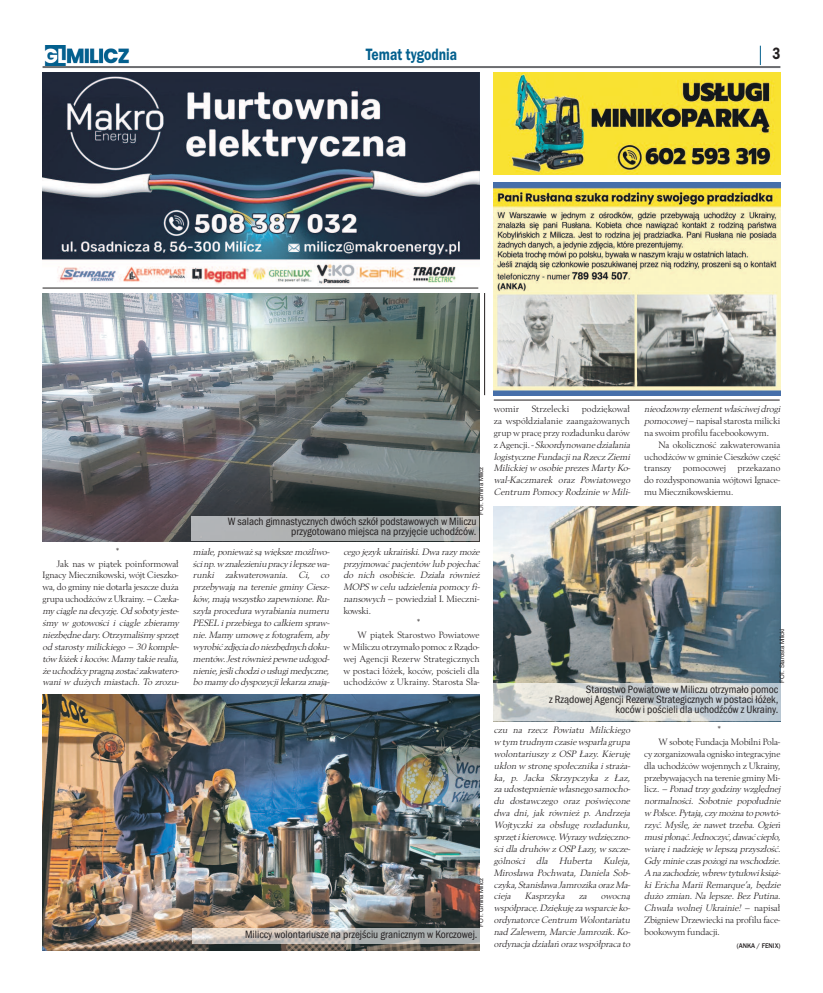
<style>
.page{position:relative;width:823px;height:993px;background:#fff}
.page>*{position:absolute;margin:0;border:0;box-sizing:border-box;transform-origin:0 0}
.t1{font:17px "Franklin Got URWTCE Dem";color:#03608e;scale:.8 1}
.t2{font:17px "Franklin Got URWTCE Dem";color:#231f20;scale:.8 1}
.t3{font:11px/10px "Franklin Got URWTCE Boo Con";color:#231f20;text-align:right}
.t4{font:italic 9.6px/11.9px "Berling TCE";letter-spacing:-.01em;color:#231f20}
.t5{font:9.6px/11.9px "Berling TCE";letter-spacing:-.015em;color:#231f20}
.t6{font:9.6px "Berling TCE";letter-spacing:.005em;color:#231f20}
.t7{font:500 7px "Franklin Got URWTCE";color:#231f20;scale:.95 1}
.t8{font:6px "Helvetica";letter-spacing:-.005em;color:#231f20}
.s1{font-style:italic}
.s2{font-style:normal}
</style>
<div class="page">
<img style="left:44px;top:46px;width:86px;height:19px">
<hr style="left:43px;top:66px;width:737px;height:2px;background:#6c6d70">
<svg style="left:759px;top:46px;width:1px;height:19px"></svg>
<img style="left:493px;top:183px;width:287px;height:212px">
<img style="left:493px;top:72px;width:287px;height:102px">
<img style="left:43px;top:72px;width:436px;height:213px">
<hr style="left:484px;top:293px;width:1px;height:102px;background:#231f20">
<hr style="left:493px;top:399px;width:286px;height:1px;background:#231f20">
<hr style="left:43px;top:287px;width:435px;height:1px;background:#231f20">
<img style="left:43px;top:293px;width:436px;height:248px">
<img style="left:43px;top:694px;width:436px;height:256px">
<img style="left:493px;top:506px;width:287px;height:177px">
<div style="left:192px;top:516px;width:286px;height:24px;background:#aeb1b1"></div>
<img style="left:193px;top:928px;width:286px;height:14px">
<img style="left:493px;top:683px;width:287px;height:37px">
<h1 class="t1" style="left:365px;top:44px;width:116px">Temat tygodnia</h1>
<h1 class="t2" style="left:772px;top:43px;width:11px">3</h1>
<p class="t5" style="left:116px;top:545px;width:5px">*</p>
<p class="t5" style="left:57px;top:557px;width:123px">Jak nas w piątek poinformował</p>
<p class="t5" style="left:43px;top:569px;width:137px">Ignacy Miecznikowski, wójt Cieszko-</p>
<p class="t5" style="left:43px;top:581px;width:138px">wa, do gminy nie dotarła jeszcze duża</p>
<p class="t5" style="left:43px;top:592px;width:139px">grupauchodźcówzUkrainy.<span class="s1">–Czeka-</span></p>
<p class="t4" style="left:43px;top:604px;width:139px">my ciągle na decyzję. Od soboty jeste-</p>
<p class="t4" style="left:43px;top:616px;width:138px">śmy w gotowości i ciągle zbieramy</p>
<p class="t4" style="left:43px;top:628px;width:138px">niezbędne dary. Otrzymaliśmy sprzęt</p>
<p class="t4" style="left:43px;top:640px;width:139px">od starosty milickiego – 30 komple-</p>
<p class="t4" style="left:43px;top:652px;width:138px">tów łóżek i koców. Mamy takie realia,</p>
<p class="t4" style="left:43px;top:664px;width:139px">żeuchodźcy pragną zostać zakwatero-</p>
<p class="t4" style="left:43px;top:676px;width:139px">wani w dużych miastach. To zrozu-</p>
<p class="t8" style="left:478px;top:515px;width:50px;rotate:-90deg">FOT. Gmina Milicz</p>
<p class="t3" style="left:227px;top:516px;width:250px">W salach gimnastycznych dwóch szkół podstawowych w Miliczu przygotowano miejsca na przyjęcie uchodźców.</p>
<p class="t4" style="left:193px;top:545px;width:139px">miałe, ponieważ są większe możliwo&shy;ścinp.w znalezieniupracy ilepszewa&shy;runki zakwaterowania. Ci, co przebywają na terenie gminy Ciesz&shy;ków, mają wszystko zapewnione. Ru&shy;szyła procedura wyrabiania numeru PESEL i przebiega to całkiem spraw&shy;nie. Mamy umowę z fotografem, aby wyrobić zdjęciadoniezbędnychdoku&shy;mentów. Jest również pewne udogod&shy;nienie, jeśli chodzi ousługimedyczne, bo mamy do dyspozycji lekarza znają-</p>
<p class="t4" style="left:343px;top:545px;width:139px">cego język ukraiński. Dwa razy może</p>
<p class="t4" style="left:343px;top:557px;width:139px">przyjmować pacjentów lub pojechać</p>
<p class="t4" style="left:343px;top:569px;width:139px">do nich osobiście. Działa również</p>
<p class="t4" style="left:343px;top:581px;width:139px">MOPS w celu udzielenia pomocy fi-</p>
<p class="t5" style="left:343px;top:592px;width:137px"><span class="s1">nansowych</span>– powiedział I. Mieczni-</p>
<p class="t5" style="left:343px;top:604px;width:29px">kowski.</p>
<p class="t5" style="left:416px;top:616px;width:5px">*</p>
<p class="t6" style="left:357px;top:628px;width:123px">W piątek Starostwo Powiatowe</p>
<p class="t5" style="left:343px;top:640px;width:137px">w Miliczu otrzymało pomoc z Rządo-</p>
<p class="t6" style="left:343px;top:652px;width:138px">wej Agencji Rezerw Strategicznych</p>
<p class="t6" style="left:343px;top:664px;width:138px">w postaci łóżek, koców, pościeli dla</p>
<p class="t6" style="left:343px;top:676px;width:137px">uchodźców z Ukrainy. Starosta Sła-</p>
<p class="t8" style="left:478px;top:926px;width:50px;rotate:-90deg">FOT. Gmina Milicz</p>
<p class="t3" style="left:245px;top:929px;width:234px">Miliccy wolontariusze na przejściu granicznym w Korczowej.</p>
<p class="t4" style="left:493px;top:402px;width:139px;text-indent:88px"><span class="s2">podziękował za współdziałanie zaangażowanych grup w pracę przy rozładunku darów z Agencji. -</span> Skoordynowanedziałania logistyczne Fundacji na Rzecz Ziemi<br>Milickiej w osobie prezes Marty Ko&shy;wal-Kaczmarek oraz Powiatowego<br>Centrum Pomocy Rodzinie w Mili-</p>
<p class="t5" style="left:493px;top:402px;width:27px">womir</p>
<p class="t6" style="left:531px;top:403px;width:39px">Strzelecki</p>
<p class="t5" style="left:643px;top:402px;width:139px"><span class="s1">nieodzowny element właściwej drogi pomocowej</span> – napisał starosta milicki na swoim profilu facebookowym.</p>
<p class="t5" style="left:643px;top:438px;width:138px;text-align:justify;text-indent:14px">Na okoliczność zakwaterowania uchodźców w gminie Cieszków część transzy pomocowej przekazano do rozdysponowania wójtowi Ignace&shy;mu Miecznikowskiemu.</p>
<p class="t8" style="left:779px;top:682px;width:56px;rotate:-90deg">FOT. Starosta Milicki</p>
<p class="t3" style="left:549px;top:683px;width:230px">Starostwo Powiatowe w Miliczu otrzymało pomoc<br>z Rządowej Agencji Rezerw Strategicznych w postaci łóżek, koców i pościeli dla uchodźców z Ukrainy.</p>
<p class="t4" style="left:493px;top:723px;width:139px">czu na rzecz Powiatu Milickiego w tymtrudnymczasiewsparłagrupa wolontariuszy z OSP Łazy. Kieruję ukłon w stronę społecznika i straża&shy;ka, p. Jacka Skrzypczyka z Łaz, za udostępnienie własnego samocho&shy;du dostawczego oraz poświęcone dwa dni, jak również p. Andrzeja<br>Wojtyczki za obsługę rozładunku, sprzęt i kierowcę. Wyrazy wdzięczno&shy;ści dla druhów z OSP Łazy, w szcze&shy;gólności dla Huberta Kuleja,<br>Mirosława Pochwata, Daniela Sob&shy;czyka, Stanisława Jamrozika oraz Ma&shy;cieja</p>
<p class="t4" style="left:524px;top:889px;width:43px">Kasprzyka</p>
<p class="t4" style="left:578px;top:889px;width:11px">za</p>
<p class="t4" style="left:493px;top:889px;width:139px;text-indent:107px">owocną współpracę. Dziękuję za wsparcie ko&shy;ordynatorce Centrum Wolontariatu nad Zalewem, Marcie Jamrozik. Ko&shy;ordynacja działań oraz współpraca to</p>
<p class="t5" style="left:717px;top:723px;width:5px">*</p>
<p class="t5" style="left:658px;top:735px;width:123px">W sobotę Fundacja Mobilni Pola-</p>
<p class="t5" style="left:643px;top:747px;width:138px">cy zorganizowała ognisko integracyjne</p>
<p class="t5" style="left:643px;top:759px;width:138px">dla uchodźców wojennych z Ukrainy,</p>
<p class="t5" style="left:643px;top:771px;width:137px">przebywających na terenie gminy Mi-</p>
<p class="t4" style="left:643px;top:782px;width:138px"><span class="s2">licz.</span> –Ponad trzy godziny względnej</p>
<p class="t4" style="left:643px;top:794px;width:139px">normalności. Sobotnie popołudnie</p>
<p class="t4" style="left:643px;top:806px;width:139px">w Polsce. Pytają, czy można to powtó-</p>
<p class="t4" style="left:643px;top:818px;width:139px">rzyć. Myślę, że nawet trzeba. Ogień</p>
<p class="t4" style="left:643px;top:830px;width:138px">musipłonąć.Jednoczyć, dawać ciepło,</p>
<p class="t4" style="left:643px;top:842px;width:139px">wiarę i nadzieję w lepszą przyszłość.</p>
<p class="t4" style="left:643px;top:854px;width:139px">Gdy minie czas pożogi na wschodzie.</p>
<p class="t4" style="left:643px;top:866px;width:139px">A na zachodzie, wbrew tytułowi książ-</p>
<p class="t4" style="left:643px;top:878px;width:139px">ki Ericha Marii Remarque’a, będzie</p>
<p class="t4" style="left:643px;top:889px;width:139px">dużo zmian. Na lepsze. Bez Putina.</p>
<p class="t4" style="left:643px;top:901px;width:138px">Chwała wolnej Ukrainie! <span class="s2">– napisał</span></p>
<p class="t5" style="left:643px;top:913px;width:137px">Zbigniew Drzewiecki na profilu face-</p>
<p class="t5" style="left:643px;top:925px;width:77px">bookowym fundacji.</p>
<p class="t7" style="left:736px;top:941px;width:47px">(ANKA / FENIX)</p>
</div>
